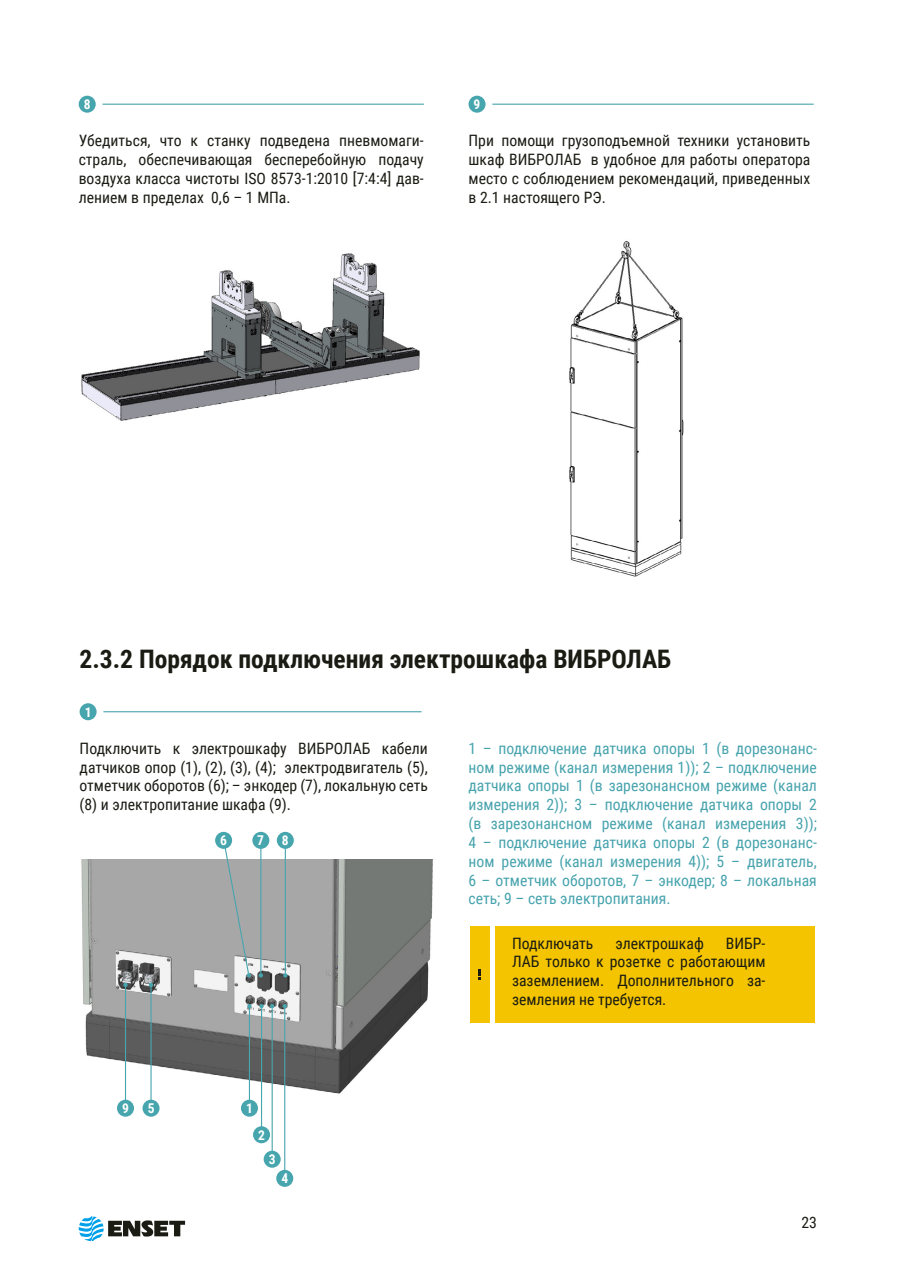
<style>
.page{position:relative;width:902px;height:1280px;background:#fff}
.page>*{position:absolute;margin:0;border:0;box-sizing:border-box;transform-origin:0 0}
.t1{font:700 25.5px "Roboto Condensed";color:#1a1b13}
.t2{font:15.75px/18.9px "Roboto Condensed";color:#1a1b13;text-align:justify}
.t3{font:15.75px/18.9px "Roboto Condensed";color:#47a3ad;text-align:justify}
.t4{font:700 13.5px "Roboto Condensed";color:#fff}
</style>
<div class="page">
<svg style="left:79px;top:1216px;width:106px;height:25px"></svg>
<hr style="left:492px;top:104px;width:321px;height:1px;background:#47a5ae">
<div style="left:468px;top:96px;width:17px;height:17px;background:#47a5ae;border-radius:50%"></div>
<img style="left:569px;top:241px;width:115px;height:335px">
<hr style="left:103px;top:711px;width:318px;height:1px;background:#47a5ae">
<div style="left:80px;top:703px;width:17px;height:17px;background:#47a5ae;border-radius:50%"></div>
<img style="left:81px;top:860px;width:352px;height:241px">
<div style="left:495px;top:926px;width:320px;height:96px;background:#f4c400"></div>
<div style="left:470px;top:926px;width:19px;height:96px;background:#f4c400"></div>
<svg style="left:478px;top:969px;width:2px;height:10px"></svg>
<svg style="left:247px;top:1004px;width:4px;height:4px"></svg>
<svg style="left:149px;top:983px;width:4px;height:4px"></svg>
<svg style="left:123px;top:983px;width:5px;height:4px"></svg>
<svg style="left:259px;top:1004px;width:5px;height:4px"></svg>
<svg style="left:270px;top:1004px;width:4px;height:4px"></svg>
<svg style="left:282px;top:1004px;width:5px;height:4px"></svg>
<hr style="left:249px;top:1008px;width:1px;height:104px;background:#47a5ae">
<hr style="left:150px;top:985px;width:2px;height:127px;background:#47a5ae">
<hr style="left:125px;top:985px;width:1px;height:127px;background:#47a5ae">
<hr style="left:261px;top:1008px;width:1px;height:124px;background:#47a5ae">
<hr style="left:271px;top:1008px;width:2px;height:151px;background:#47a5ae">
<hr style="left:284px;top:1008px;width:1px;height:172px;background:#47a5ae">
<div style="left:241px;top:1100px;width:17px;height:17px;background:#47a5ae;border-radius:50%"></div>
<div style="left:142px;top:1100px;width:17px;height:17px;background:#47a5ae;border-radius:50%"></div>
<div style="left:117px;top:1100px;width:17px;height:17px;background:#47a5ae;border-radius:50%"></div>
<div style="left:253px;top:1126px;width:17px;height:17px;background:#47a5ae;border-radius:50%"></div>
<div style="left:264px;top:1151px;width:17px;height:17px;background:#47a5ae;border-radius:50%"></div>
<div style="left:276px;top:1170px;width:17px;height:17px;background:#47a5ae;border-radius:50%"></div>
<svg style="left:259px;top:973px;width:4px;height:4px"></svg>
<svg style="left:283px;top:973px;width:4px;height:4px"></svg>
<hr style="left:260px;top:840px;width:1px;height:133px;background:#47a5ae">
<svg style="left:223px;top:841px;width:28px;height:137px"></svg>
<hr style="left:285px;top:840px;width:1px;height:133px;background:#47a5ae">
<div style="left:252px;top:832px;width:17px;height:17px;background:#47a5ae;border-radius:50%"></div>
<div style="left:215px;top:832px;width:17px;height:17px;background:#47a5ae;border-radius:50%"></div>
<div style="left:277px;top:832px;width:17px;height:17px;background:#47a5ae;border-radius:50%"></div>
<hr style="left:102px;top:104px;width:322px;height:1px;background:#47a5ae">
<div style="left:79px;top:96px;width:17px;height:17px;background:#47a5ae;border-radius:50%"></div>
<img style="left:81px;top:253px;width:339px;height:168px">
<p class="t4" style="left:84px;top:95px;width:8px">8</p>
<p class="t2" style="left:79px;top:130px;width:346px">Убедиться, что к станку подведена пневмомаги&shy;страль, обеспечивающая бесперебойную подачу воздуха класса чистоты ISO 8573-1:2010 [7:4:4] дав&shy;лением в пределах 0,6 – 1 МПа.</p>
<p class="t4" style="left:473px;top:95px;width:8px">9</p>
<p class="t2" style="left:468px;top:130px;width:343px">При помощи грузоподъемной техники установить шкаф ВИБРОЛАБ в удобное для работы оператора место с соблюдением рекомендаций, приведенных в 2.1 настоящего РЭ.</p>
<h1 class="t1" style="left:80px;top:640px;width:593px">2.3.2 Порядок подключения электрошкафа ВИБРОЛАБ</h1>
<p class="t4" style="left:85px;top:703px;width:8px">1</p>
<p class="t2" style="left:80px;top:738px;width:350px">Подключить к электрошкафу ВИБРОЛАБ кабели датчиков опор (1), (2), (3), (4); электродвигатель (5), отметчик оборотов (6); – энкодер (7), локальную сеть (8) и электропитание шкафа (9).</p>
<p class="t3" style="left:468px;top:738px;width:350px">1 – подключение датчика опоры 1 (в дорезонанс&shy;ном режиме (канал измерения 1)); 2 – подключение датчика опоры 1 (в зарезонансном режиме (канал измерения 2)); 3 – подключение датчика опоры 2 (в зарезонансном режиме (канал измерения 3)); 4 – подключение датчика опоры 2 (в дорезонанс&shy;ном режиме (канал измерения 4)); 5 – двигатель, 6 – отметчик оборотов, 7 – энкодер; 8 – локальная сеть; 9 – сеть электропитания.</p>
<p class="t2" style="left:512px;top:933px;width:83px">Подключать</p>
<p class="t2" style="left:615px;top:933px;width:90px">электрошкаф</p>
<p class="t4" style="left:220px;top:831px;width:8px">6</p>
<p class="t4" style="left:257px;top:831px;width:8px">7</p>
<p class="t4" style="left:282px;top:831px;width:8px">8</p>
<p class="t2" style="left:512px;top:933px;width:255px;text-indent:214px">ВИБР-ЛАБ только к розетке с работающим заземлением. Дополнительного за&shy;земления не требуется.</p>
<p class="t4" style="left:122px;top:1099px;width:8px">9</p>
<p class="t4" style="left:148px;top:1099px;width:8px">5</p>
<p class="t4" style="left:246px;top:1099px;width:8px">1</p>
<p class="t4" style="left:258px;top:1125px;width:8px">2</p>
<p class="t4" style="left:269px;top:1150px;width:8px">3</p>
<p class="t4" style="left:281px;top:1169px;width:8px">4</p>
<p class="t2" style="left:801px;top:1212px;width:17px">23</p>
</div>
